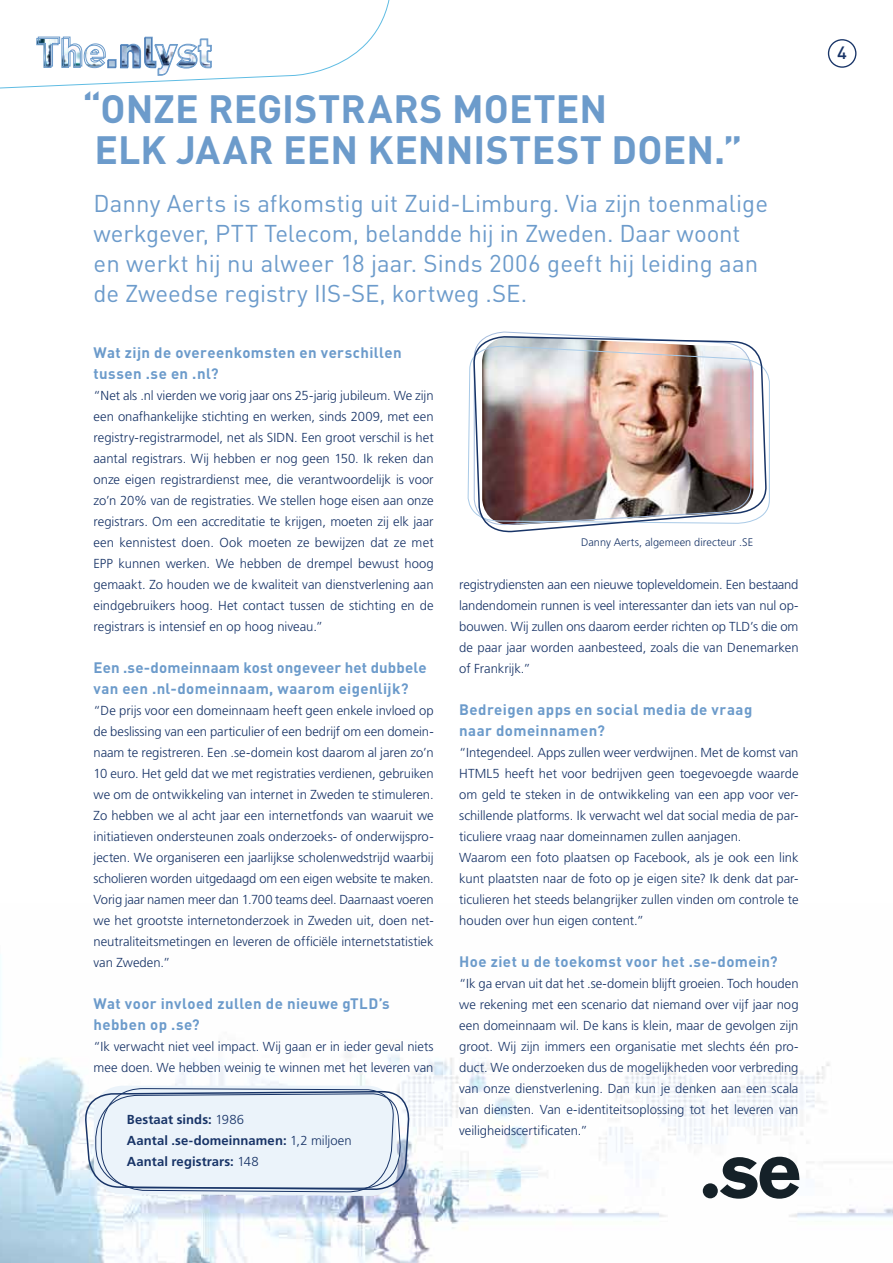
<style>
.page{position:relative;width:893px;height:1263px;background:#fff}
.page>*{position:absolute;margin:0;border:0;box-sizing:border-box;transform-origin:0 0}
.t1{font:700 39px/40.5px "DIN Pro";letter-spacing:.005em;color:#6c9bcb}
.t2{font:24px/30px "DIN Pro";color:#6c9bcb}
.t3{font:500 17.55px "DIN Pro";color:#183467;scale:1.05 1}
.t4{font:700 15px/21px "DIN Pro";letter-spacing:.03em;color:#6c9bcb}
.t5{font:700 15px/21px "DIN Pro";letter-spacing:.01em;color:#6c9bcb}
.t6{font:300 13.05px/21px "Frutiger LT Std";color:#183467;text-align:justify}
.t7{font:700 13.05px/21px "Frutiger LT Std";letter-spacing:.005em;color:#183467}
.t8{font:300 10.95px "Frutiger LT Std";letter-spacing:.005em;color:#183467}
.s1{font-weight:300}
</style>
<div class="page">
<img style="left:0;top:954px;width:893px;height:309px">
<svg style="left:720px;top:1157px;width:79px;height:42px"></svg>
<div style="left:703px;top:1183px;width:15px;height:15px;background:#152128;border-radius:50%"></div>
<div style="left:828px;top:39px;width:28px;height:29px;border:1px solid #183467;border-radius:50%"></div>
<svg style="left:0;top:0;width:390px;height:89px"></svg>
<svg style="left:467px;top:355px;width:303px;height:157px"></svg>
<img style="left:474px;top:331px;width:292px;height:202px">
<svg style="left:84px;top:1086px;width:326px;height:110px;background:#dbe4ee"></svg>
<h1 class="t1" style="left:94px;top:87px;width:649px;text-indent:-12px">“Onze registrars moeten<br>elk jaar een kennistest doen.”</h1>
<h2 class="t2" style="left:94px;top:187px;width:676px">Danny Aerts is afkomstig uit Zuid-Limburg. Via zijn toenmalige werkgever, PTT Telecom, belandde hij in Zweden. Daar woont en werkt hij nu alweer 18 jaar. Sinds 2006 geeft hij leiding aan de Zweedse registry IIS-SE, kortweg .SE.</h2>
<p class="t4" style="left:94px;top:341px;width:310px">Wat zijn de overeenkomsten en verschillen tussen .se en .nl?</p>
<p class="t6" style="left:94px;top:385px;width:342px">“Net als .nl vierden we vorig jaar ons 25-jarig jubileum. We zijn een onafhankelijke stichting en werken, sinds 2009, met een registry-registrarmodel, net als SIDN. Een groot verschil is het aantal registrars. Wij hebben er nog geen 150. Ik reken dan onze eigen registrardienst mee, die verantwoordelijk is voor zo’n 20% van de registraties. We stellen hoge eisen aan onze registrars. Om een accreditatie te krijgen, moeten zij elk jaar een kennistest doen. Ook moeten ze bewijzen dat ze met EPP kunnen werken. We hebben de drempel bewust hoog gemaakt. Zo houden we de kwaliteit van dienstverlening aan eindgebruikers hoog. Het contact tussen de stichting en de registrars is intensief en op hoog niveau.”</p>
<p class="t5" style="left:94px;top:656px;width:335px">Een .se-domeinnaam kost ongeveer het dubbele van een .nl-domeinnaam, waarom eigenlijk?</p>
<p class="t6" style="left:94px;top:700px;width:342px">“De prijs voor een domeinnaam heeft geen enkele invloed op de beslissing van een particulier of een bedrijf om een domein&shy;naam te registreren. Een .se-domein kost daarom al jaren zo’n 10 euro. Het geld dat we met registraties verdienen, gebruiken we om de ontwikkeling van internet in Zweden te stimuleren.<br>Zo hebben we al acht jaar een internetfonds van waaruit we initiatieven ondersteunen zoals onderzoeks- of onderwijspro&shy;jecten. We organiseren een jaarlijkse scholenwedstrijd waarbij scholieren worden uitgedaagd om een eigen website te maken.<br>Vorig jaar namen meer dan 1.700 teams deel. Daarnaast voeren we het grootste internetonderzoek in Zweden uit, doen net&shy;neutraliteitsmetingen en leveren de officiële internetstatistiek van Zweden.”</p>
<p class="t4" style="left:94px;top:992px;width:298px">Wat voor invloed zullen de nieuwe gTLD’s hebben op .se?</p>
<p class="t6" style="left:94px;top:1036px;width:342px">“Ik verwacht niet veel impact. Wij gaan er in ieder geval niets mee doen. We hebben weinig te winnen met het leveren van</p>
<p class="t7" style="left:127px;top:1108px;width:226px">Bestaat sinds: <span class="s1">1986<br></span>Aantal .se-domeinnamen: <span class="s1">1,2 miljoen<br></span>Aantal registrars: <span class="s1">148</span></p>
<p class="t8" style="left:581px;top:536px;width:173px">Danny Aerts, algemeen directeur .SE</p>
<p class="t6" style="left:459px;top:574px;width:341px">registrydiensten aan een nieuwe topleveldomein. Een bestaand landendomein runnen is veel interessanter dan iets van nul op&shy;bouwen. Wij zullen ons daarom eerder richten op TLD’s die om de paar jaar worden aanbesteed, zoals die van Denemarken of Frankrijk.”</p>
<p class="t4" style="left:459px;top:698px;width:295px">Bedreigen apps en social media de vraag naar domeinnamen?</p>
<p class="t6" style="left:459px;top:742px;width:341px;text-align:left">“Integendeel. Apps zullen weer verdwijnen. Met de komst van HTML5 heeft het voor bedrijven geen toegevoegde waarde om geld te steken in de ontwikkeling van een app voor ver&shy;schillende platforms. Ik verwacht wel dat social media de par&shy;ticuliere vraag naar domeinnamen zullen aanjagen.<br>Waarom een foto plaatsen op Facebook, als je ook een link kunt plaatsten naar de foto op je eigen site? Ik denk dat par&shy;ticulieren het steeds belangrijker zullen vinden om controle te houden over hun eigen content.”</p>
<p class="t4" style="left:459px;top:950px;width:320px">Hoe ziet u de toekomst voor het .se-domein?</p>
<p class="t6" style="left:459px;top:973px;width:341px">“Ik ga ervan uit dat het .se-domein blijft groeien. Toch houden we rekening met een scenario dat niemand over vijf jaar nog een domeinnaam wil. De kans is klein, maar de gevolgen zijn groot. Wij zijn immers een organisatie met slechts één pro&shy;duct. We onderzoeken dus de mogelijkheden voor verbreding van onze dienstverlening. Dan kun je denken aan een scala van diensten. Van e-identiteitsoplossing tot het leveren van veiligheidscertificaten.”</p>
<h3 class="t3" style="left:837px;top:41px;width:11px">4</h3>
</div>
